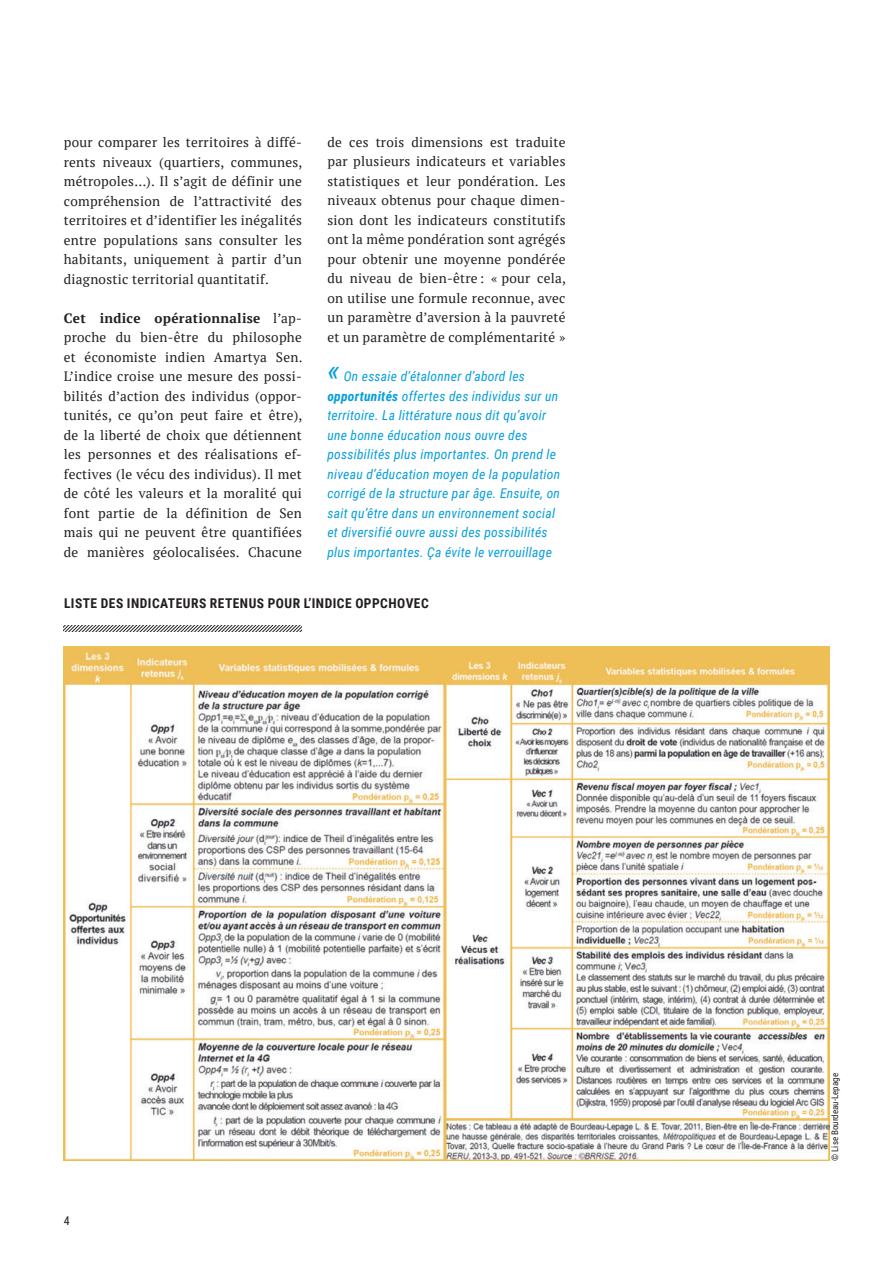
<style>
.page{position:relative;width:893px;height:1263px;background:#fff}
.page>*{position:absolute;margin:0;border:0;box-sizing:border-box;transform-origin:0 0}
.t1{font:italic 30px "Roboto Condensed";color:#069edb}
.t2{font:13.5px/19.5px "PT Serif";letter-spacing:.02em;color:#231f20;text-align:justify}
.t3{font:italic 13.5px/19.5px "Roboto Condensed";letter-spacing:.02em;color:#069edb}
.t4{font:700 13.5px "Roboto Condensed";letter-spacing:.035em;color:#231f20}
.t5{font:12px "Roboto Condensed";color:#231f20}
.t6{font:9px "Roboto Condensed";color:#231f20}
.s1{font-weight:700}
</style>
<div class="page">
<img style="left:64px;top:646px;width:765px;height:515px">
<svg style="left:64px;top:625px;width:238px;height:6px"></svg>
<p class="t2" style="left:64px;top:132px;width:240px">pour comparer les territoires à diffé&shy;rents niveaux (quartiers, communes, métropoles…). Il s’agit de définir une compréhension de l’attractivité des territoires et d’identifier les inégalités entre populations sans consulter les habitants, uniquement à partir d’un diagnostic territorial quantitatif.</p>
<p class="t2" style="left:64px;top:308px;width:240px"><span class="s1">Cet indice opérationnalise</span> l’ap&shy;proche du bien-être du philosophe et économiste indien Amartya Sen.<br>L’indice croise une mesure des possi&shy;bilités d’action des individus (oppor&shy;tunités, ce qu’on peut faire et être), de la liberté de choix que détiennent les personnes et des réalisations ef&shy;fectives (le vécu des individus). Il met de côté les valeurs et la moralité qui font partie de la définition de Sen mais qui ne peuvent être quantifiées de manières géolocalisées. Chacune</p>
<p class="t2" style="left:327px;top:132px;width:240px">de ces trois dimensions est traduite par plusieurs indicateurs et variables statistiques et leur pondération. Les niveaux obtenus pour chaque dimen&shy;sion dont les indicateurs constitutifs ont la même pondération sont agrégés pour obtenir une moyenne pondérée du niveau de bien-être : « pour cela, on utilise une formule reconnue, avec un paramètre d’aversion à la pauvreté et un paramètre de complémentarité »</p>
<h1 class="t1" style="left:327px;top:349px;width:14px">«</h1>
<p class="t3" style="left:327px;top:366px;width:234px;text-indent:16px">On essaie d’étalonner d’abord les <span class="s1">opportunités</span> offertes des individus sur un territoire. La littérature nous dit qu’avoir une bonne éducation nous ouvre des possibilités plus importantes. On prend le niveau d’éducation moyen de la population corrigé de la structure par âge. Ensuite, on sait qu’être dans un environnement social et diversifié ouvre aussi des possibilités plus importantes. Ça évite le verrouillage</p>
<p class="t4" style="left:64px;top:593px;width:366px">LISTE DES INDICATEURS RETENUS POUR L’INDICE OPPCHOVEC</p>
<p class="t5" style="left:64px;top:1212px;width:7px">4</p>
<p class="t6" style="left:829px;top:1161px;width:89px;rotate:-90deg">© Lise Bourdeau-Lepage</p>
</div>
